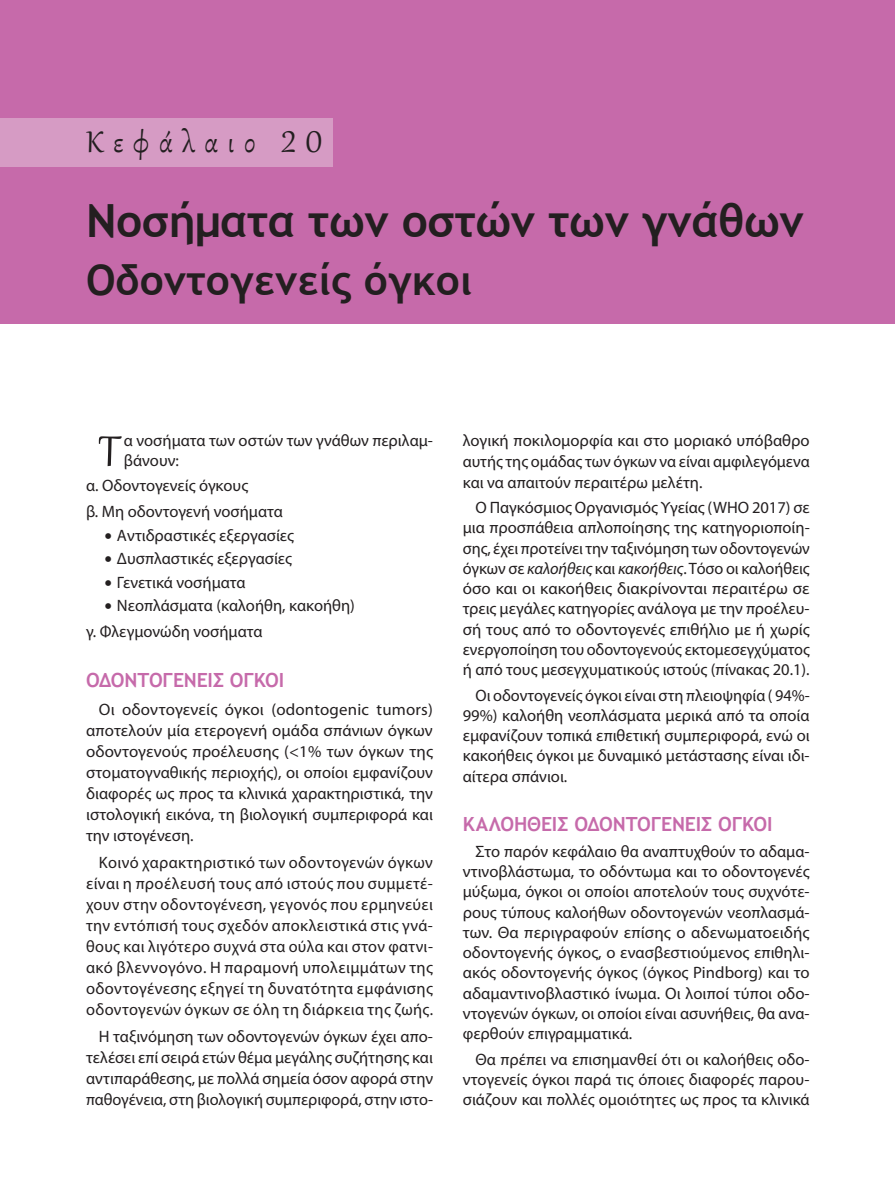
<style>
.page{position:relative;width:895px;height:1194px;background:#fff}
.page>*{position:absolute;margin:0;border:0;box-sizing:border-box;transform-origin:0 0}
.t1{font:52.5px "Gabriola";color:#231f20}
.t2{font:700 45.75px "Trebuchet MS";letter-spacing:-.01em;color:#231f20}
.t3{font:700 42px "Trebuchet MS";color:#231f20}
.t4{font:36.75px "Gabriola";letter-spacing:.26em;color:#231f20}
.t5{font:700 19.5px "Trebuchet MS";letter-spacing:-.01em;color:#c66aaa}
.t6{font:16.5px/20.2px "Myriad Pro";color:#231f20;text-align:justify}
.s1{font-family:"UB Times Bold";font-size:13.5px}
.s2{font-style:italic}
</style>
<div class="page">
<div style="left:0;top:0;width:894px;height:324px;background:#c66aaa"></div>
<div style="left:0;top:118px;width:333px;height:49px;background:#d69bc4"></div>
<h3 class="t4" style="left:86px;top:118px;width:171px">Κεφά߇αιο</h3>
<h2 class="t2" style="left:86px;top:192px;width:719px">Νοσήματα των οστών των γνάθων</h2>
<h3 class="t3" style="left:86px;top:254px;width:387px">Οδοντογενείς όγκοι</h3>
<h1 class="t1" style="left:99px;top:417px;width:23px">T</h1>
<p class="t6" style="left:124px;top:429px;width:310px">α νοσήματα των οστών των γνάθων περιλαμ&shy;βάνουν:</p>
<p class="t6" style="left:86px;top:473px;width:198px;line-height:25.7px">α. Οδοντογενείς όγκους<br>β. Μη οδοντογενή νοσήματα</p>
<p class="t6" style="left:103px;top:524px;width:192px"><span class="s1">•</span> Aντιδραστικές εξεργασίες</p>
<p class="t6" style="left:103px;top:548px;width:190px"><span class="s1">•</span> Δυσπλαστικές εξεργασίες</p>
<p class="t6" style="left:103px;top:571px;width:144px"><span class="s1">•</span> Γενετικά νοσήματα</p>
<p class="t6" style="left:86px;top:592px;width:270px;line-height:25.7px;text-indent:17px"><span class="s1">•</span> Νεοπλάσματα (καλοήθη, κακοήθη) γ. Φλεγμονώδη νοσήματα</p>
<p class="t5" style="left:86px;top:668px;width:200px">ΟΔΟΝΤΟΓΕΝΕΙΣ ΟΓΚΟΙ</p>
<p class="t6" style="left:86px;top:698px;width:348px;line-height:21px;text-indent:13px">Οι οδοντογενείς όγκοι (odontogenic tumors) αποτελούν μία ετερογενή ομάδα σπάνιων όγκων οδοντογενούς προέλευσης (&lt;1% των όγκων της στοματογναθικής περιοχής), οι οποίοι εμφανίζουν διαφορές ως προς τα κλινικά χαρακτηριστικά, την ιστολογική εικόνα, τη βιολογική συμπεριφορά και την ιστογένεση.</p>
<p class="t6" style="left:86px;top:851px;width:348px;line-height:21px;text-indent:13px">Κοινό χαρακτηριστικό των οδοντογενών όγκων είναι η προέλευσή τους από ιστούς που συμμετέ&shy;χουν στην οδοντογένεση, γεγονός που ερμηνεύει την εντόπισή τους σχεδόν αποκλειστικά στις γνά&shy;θους και λιγότερο συχνά στα ούλα και στον φατνι&shy;ακό βλεννογόνο. Η παραμονή υπολειμμάτων της οδοντογένεσης εξηγεί τη δυνατότητα εμφάνισης οδοντογενών όγκων σε όλη τη διάρκεια της ζωής.</p>
<p class="t6" style="left:86px;top:1026px;width:348px;line-height:21px;text-indent:13px">Η ταξινόμηση των οδοντογενών όγκων έχει απο&shy;τελέσει επί σειρά ετών θέμα μεγάλης συζήτησης και αντιπαράθεσης, με πολλά σημεία όσον αφορά στην παθογένεια, στη βιολογική συμπεριφορά, στην ιστο-</p>
<p class="t6" style="left:462px;top:429px;width:348px;line-height:21px">λογική ποκιλομορφία και στο μοριακό υπόβαθρο αυτής της ομάδας των όγκων να είναι αμφιλεγόμενα και να απαιτούν περαιτέρω μελέτη.</p>
<p class="t6" style="left:462px;top:497px;width:348px;text-indent:13px">Ο Παγκόσμιος Οργανισμός Υγείας (WHO 2017) σε μια προσπάθεια απλοποίησης της κατηγοριοποίη&shy;σης, έχει προτείνει την ταξινόμηση των οδοντογενών όγκων σε <span class="s2">καλοήθεις</span> και <span class="s2">κακοήθεις</span>. Τόσο οι καλοήθεις όσο και οι κακοήθεις διακρίνονται περαιτέρω σε τρεις μεγάλες κατηγορίες ανάλογα με την προέλευ&shy;σή τους από το οδοντογενές επιθήλιο με ή χωρίς ενεργοποίηση του οδοντογενούς εκτομεσεγχύματος ή από τους μεσεγχυματικούς ιστούς (πίνακας 20.1).</p>
<p class="t6" style="left:462px;top:684px;width:348px;text-indent:13px">Οι οδοντογενείς όγκοι είναι στη πλειοψηφία ( 94%- 99%) καλοήθη νεοπλάσματα μερικά από τα οποία εμφανίζουν τοπικά επιθετική συμπεριφορά, ενώ οι κακοήθεις όγκοι με δυναμικό μετάστασης είναι ιδι&shy;αίτερα σπάνιοι.</p>
<p class="t5" style="left:462px;top:812px;width:311px">ΚΑΛΟΗΘΕΙΣ OΔΟΝΤΟΓΕΝΕΙΣ ΟΓΚΟΙ</p>
<p class="t6" style="left:462px;top:841px;width:348px;text-indent:13px">Στο παρόν κεφάλαιο θα αναπτυχθούν το αδαμα&shy;ντινοβλάστωμα, το οδόντωμα και το οδοντογενές μύξωμα, όγκοι οι οποίοι αποτελούν τους συχνότε&shy;ρους τύπους καλοήθων οδοντογενών νεοπλασμά&shy;των. Θα περιγραφούν επίσης ο αδενωματοειδής οδοντογενής όγκος, ο ενασβεστιούμενος επιθηλι&shy;ακός οδοντογενής όγκος (όγκος Pindborg) και το αδαμαντινοβλαστικό ίνωμα. Οι λοιποί τύποι οδο&shy;ντογενών όγκων, οι οποίοι είναι ασυνήθεις, θα ανα&shy;φερθούν επιγραμματικά.</p>
<p class="t6" style="left:462px;top:1048px;width:348px;text-indent:13px">Θα πρέπει να επισημανθεί ότι οι καλοήθεις οδο&shy;ντογενείς όγκοι παρά τις όποιες διαφορές παρου&shy;σιάζουν και πολλές ομοιότητες ως προς τα κλινικά</p>
</div>
